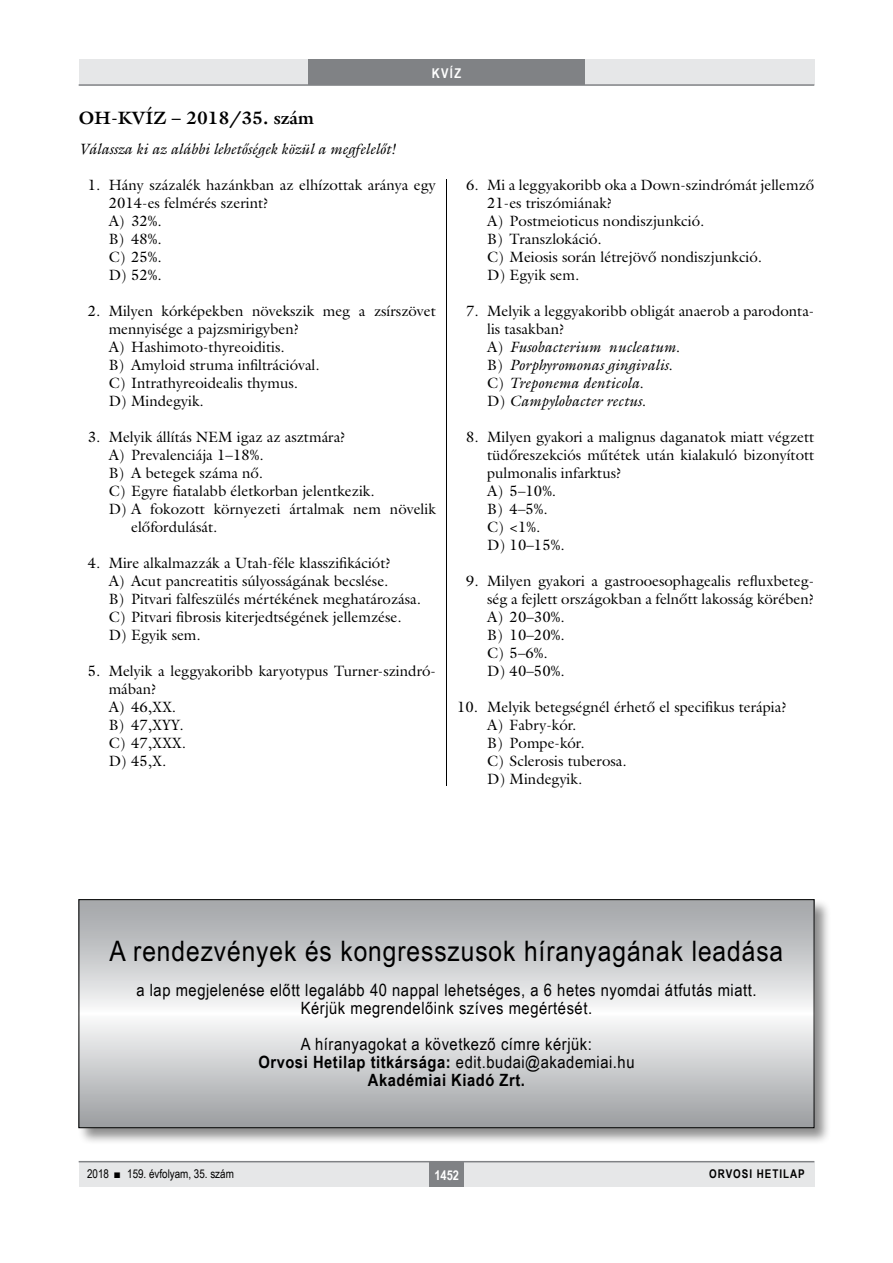
<style>
.page{position:relative;width:893px;height:1263px;background:#fff}
.page>*{position:absolute;margin:0;border:0;box-sizing:border-box;transform-origin:0 0}
.Rendezvenyek{font:28.2px "Arial Narrow";letter-spacing:.03em;color:#000;scale:1.06 1}
.alcimbold{font:700 18px "Galliard Reg";color:#000}
.Rendezvenyek-2{font:16.95px "Arial Narrow";letter-spacing:.03em;color:#000;scale:1.06 1}
.Rendezvenyek-3{font:700 16.95px "Arial Narrow";letter-spacing:.03em;color:#000;scale:1.06 1}
.oh-kviz{font:15px/18px "Galliard Reg";color:#000}
.oh-kviz-2{font:italic 15px "Galliard Reg";color:#000}
.Body_tompa{font:italic 15px "Galliard Reg";color:#000}
.t1{font:700 13.5px "Arial Narrow";letter-spacing:.05em;color:#fff}
.t2{font:12px "Arial Narrow";color:#000}
.t3{font:700 12px "Arial Narrow";letter-spacing:.08em;color:#000}
.s1{font-style:normal}
.s2{font-weight:400}
</style>
<div class="page">
<div style="left:79px;top:1161px;width:735px;height:25px;background:#e6e7e8"></div>
<hr style="left:79px;top:1161px;width:735px;height:1px;background:#808285">
<div style="left:430px;top:1161px;width:34px;height:25px;background:#808285"></div>
<div style="left:79px;top:60px;width:735px;height:25px;background:#e6e7e8"></div>
<div style="left:308px;top:60px;width:277px;height:25px;background:#808285"></div>
<hr style="left:79px;top:84px;width:735px;height:2px;background:#808285">
<hr style="left:446px;top:111px;width:1px;height:1026px;background:#000">
<div style="left:79px;top:786px;width:735px;height:351px;background:#fff"></div>
<div style="left:78px;top:899px;width:754px;height:247px;background:#000;opacity:.45"></div>
<svg style="left:81px;top:901px;width:731px;height:225px"></svg>
<div style="left:79px;top:899px;width:735px;height:229px;border:1px solid #000"></div>
<p class="t1" style="left:432px;top:63px;width:31px">KVÍZ</p>
<p class="alcimbold" style="left:79px;top:106px;width:237px">OH-KVÍZ – 2018/35. szám</p>
<p class="Body_tompa" style="left:79px;top:139px;width:319px">Válassza ki az alábbi lehetőségek közül a megfelelőt!</p>
<p class="oh-kviz" style="left:109px;top:175px;width:329px;text-indent:-21px">1. Hány százalék hazánkban az elhízottak aránya egy<br>2014-es felmérés szerint?</p>
<p class="oh-kviz" style="left:109px;top:211px;width:55px">A) 32%.</p>
<p class="oh-kviz" style="left:109px;top:229px;width:55px">B) 48%.</p>
<p class="oh-kviz" style="left:109px;top:247px;width:55px">C) 25%.</p>
<p class="oh-kviz" style="left:109px;top:265px;width:55px">D) 52%.</p>
<p class="oh-kviz" style="left:109px;top:301px;width:329px;text-indent:-21px">2. Milyen kórképekben növekszik meg a zsírszövet mennyisége a pajzsmirigyben?</p>
<p class="oh-kviz" style="left:109px;top:337px;width:177px">A) Hashimoto-thyreoiditis.</p>
<p class="oh-kviz" style="left:109px;top:355px;width:213px">B) Amyloid struma infiltrációval.</p>
<p class="oh-kviz" style="left:109px;top:373px;width:191px">C) Intrathyreoidealis thymus.</p>
<p class="oh-kviz" style="left:109px;top:391px;width:97px">D) Mindegyik.</p>
<p class="oh-kviz" style="left:88px;top:427px;width:259px">3. Melyik állítás NEM igaz az asztmára?</p>
<p class="oh-kviz" style="left:109px;top:445px;width:156px">A) Prevalenciája 1–18%.</p>
<p class="oh-kviz" style="left:109px;top:463px;width:156px">B) A betegek száma nő.</p>
<p class="oh-kviz" style="left:109px;top:481px;width:267px">C) Egyre fiatalabb életkorban jelentkezik.</p>
<p class="oh-kviz" style="left:131px;top:499px;width:306px;text-indent:-22px">D) A fokozott környezeti ártalmak nem növelik előfordulását.</p>
<p class="oh-kviz" style="left:88px;top:553px;width:305px">4. Mire alkalmazzák a Utah-féle klasszifikációt?</p>
<p class="oh-kviz" style="left:109px;top:571px;width:281px">A) Acut pancreatitis súlyosságának becslése.</p>
<p class="oh-kviz" style="left:109px;top:589px;width:314px">B) Pitvari falfeszülés mértékének meghatározása.</p>
<p class="oh-kviz" style="left:109px;top:607px;width:294px">C) Pitvari fibrosis kiterjedtségének jellemzése.</p>
<p class="oh-kviz" style="left:109px;top:625px;width:94px">D) Egyik sem.</p>
<p class="oh-kviz" style="left:109px;top:661px;width:329px;text-indent:-21px">5. Melyik a leggyakoribb karyotypus Turner-szindró&shy;mában?</p>
<p class="oh-kviz" style="left:109px;top:697px;width:69px">A) 46,XX.</p>
<p class="oh-kviz" style="left:109px;top:715px;width:76px">B) 47,XYY.</p>
<p class="oh-kviz" style="left:109px;top:733px;width:79px">C) 47,XXX.</p>
<p class="oh-kviz" style="left:109px;top:751px;width:59px">D) 45,X.</p>
<p class="oh-kviz" style="left:487px;top:175px;width:329px;text-indent:-21px">6. Mi a leggyakoribb oka a Down-szindrómát jellemző<br>21-es triszómiának?</p>
<p class="oh-kviz" style="left:487px;top:211px;width:219px">A) Postmeioticus nondiszjunkció.</p>
<p class="oh-kviz" style="left:487px;top:229px;width:116px">B) Transzlokáció.</p>
<p class="oh-kviz" style="left:487px;top:247px;width:276px">C) Meiosis során létrejövő nondiszjunkció.</p>
<p class="oh-kviz" style="left:487px;top:265px;width:94px">D) Egyik sem.</p>
<p class="oh-kviz" style="left:487px;top:301px;width:329px;text-indent:-21px">7. Melyik a leggyakoribb obligát anaerob a parodonta&shy;lis tasakban?</p>
<p class="oh-kviz-2" style="left:487px;top:337px;width:194px"><span class="s1">A)</span> Fusobacterium nucleatum.</p>
<p class="oh-kviz-2" style="left:487px;top:355px;width:187px"><span class="s1">B)</span> Porphyromonas gingivalis.</p>
<p class="oh-kviz-2" style="left:487px;top:373px;width:158px"><span class="s1">C)</span> Treponema denticola.</p>
<p class="oh-kviz-2" style="left:487px;top:391px;width:160px"><span class="s1">D)</span> Campylobacter rectus.</p>
<p class="oh-kviz" style="left:487px;top:427px;width:329px;text-align:justify;text-indent:-21px">8. Milyen gyakori a malignus daganatok miatt végzett tüdőreszekciós műtétek után kialakuló bizonyított pulmonalis infarktus?</p>
<p class="oh-kviz" style="left:487px;top:481px;width:70px">A) 5–10%.</p>
<p class="oh-kviz" style="left:487px;top:499px;width:62px">B) 4–5%.</p>
<p class="oh-kviz" style="left:487px;top:517px;width:55px">C) &lt;1%.</p>
<p class="oh-kviz" style="left:487px;top:535px;width:79px">D) 10–15%.</p>
<p class="oh-kviz" style="left:466px;top:571px;width:350px;text-align:right">9. Milyen gyakori a gastrooesophagealis refluxbeteg&shy;ség a fejlett országokban a felnőtt lakosság körében?</p>
<p class="oh-kviz" style="left:487px;top:607px;width:79px">A) 20–30%.</p>
<p class="oh-kviz" style="left:487px;top:625px;width:79px">B) 10–20%.</p>
<p class="oh-kviz" style="left:487px;top:643px;width:62px">C) 5–6%.</p>
<p class="oh-kviz" style="left:487px;top:661px;width:79px">D) 40–50%.</p>
<p class="oh-kviz" style="left:457px;top:697px;width:331px">10. Melyik betegségnél érhető el specifikus terápia?</p>
<p class="oh-kviz" style="left:487px;top:715px;width:91px">A) Fabry-kór.</p>
<p class="oh-kviz" style="left:487px;top:733px;width:99px">B) Pompe-kór.</p>
<p class="oh-kviz" style="left:487px;top:751px;width:141px">C) Sclerosis tuberosa.</p>
<p class="oh-kviz" style="left:487px;top:769px;width:97px">D) Mindegyik.</p>
<p class="Rendezvenyek" style="left:110px;top:931px;width:637px">A rendezvények és kongresszusok híranyagának leadása</p>
<p class="Rendezvenyek-2" style="left:136px;top:978px;width:586px">a lap megjelenése előtt legalább 40 nappal lehetséges, a 6 hetes nyomdai átfutás miatt.</p>
<p class="Rendezvenyek-2" style="left:301px;top:996px;width:276px">Kérjük megrendelőink szíves megértését.</p>
<p class="Rendezvenyek-2" style="left:301px;top:1032px;width:276px">A híranyagokat a következő címre kérjük:</p>
<p class="Rendezvenyek-3" style="left:258px;top:1049px;width:356px">Orvosi Hetilap titkársága: <span class="s2">edit.budai@akademiai.hu</span></p>
<p class="Rendezvenyek-3" style="left:368px;top:1067px;width:150px">Akadémiai Kiadó Zrt.</p>
<p class="t2" style="left:87px;top:1165px;width:148px">2018 ■ 159. évfolyam, 35. szám</p>
<p class="t1" style="left:434px;top:1165px;width:26px">1452</p>
<p class="t3" style="left:709px;top:1165px;width:97px">ORVOSI HETILAP</p>
</div>
